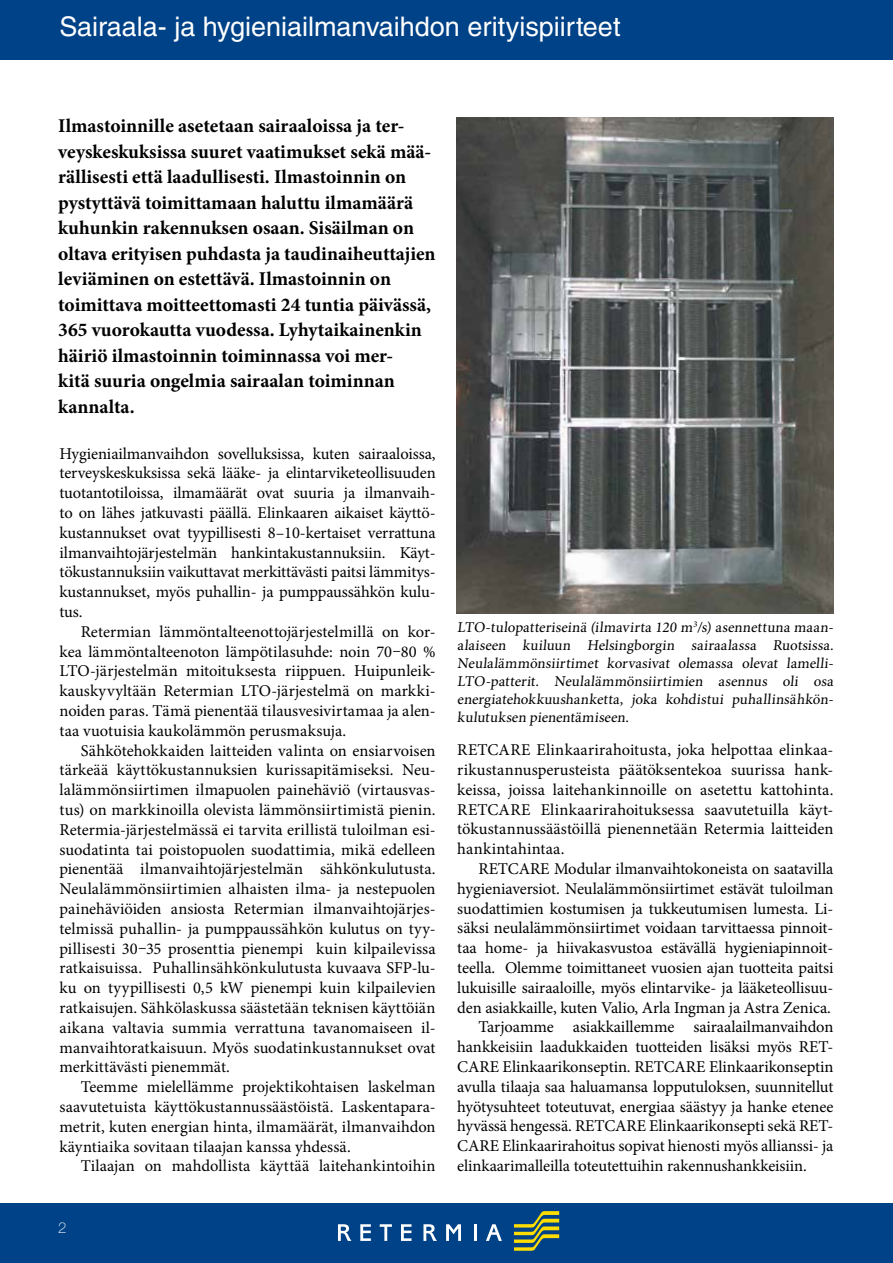
<style>
.page{position:relative;width:893px;height:1263px;background:#fff}
.page>*{position:absolute;margin:0;border:0;box-sizing:border-box;transform-origin:0 0}
.t1{font:27px "Helvetica LT Std";color:#fff}
.t2{font:700 19.5px/25.5px "Minion Pro";color:#000}
.t3{font:16.5px/19.8px "Minion Pro";letter-spacing:-.005em;color:#000;text-align:justify}
.t4{font:15px/18px "Minion Pro";color:#000}
.t5{font:100 15px "Helvetica Neue LT Std";color:#fff}
</style>
<div class="page">
<div style="left:0;top:1203px;width:893px;height:60px;background:#004288"></div>
<svg style="left:514px;top:1211px;width:45px;height:40px"></svg>
<svg style="left:338px;top:1224px;width:13px;height:17px"></svg>
<svg style="left:360px;top:1224px;width:11px;height:17px"></svg>
<svg style="left:380px;top:1224px;width:12px;height:17px"></svg>
<svg style="left:401px;top:1224px;width:10px;height:17px"></svg>
<svg style="left:423px;top:1224px;width:14px;height:17px"></svg>
<svg style="left:446px;top:1224px;width:15px;height:17px"></svg>
<svg style="left:474px;top:1224px;width:2px;height:17px"></svg>
<svg style="left:486px;top:1224px;width:16px;height:17px"></svg>
<div style="left:0;top:0;width:893px;height:60px;background:#004288"></div>
<img style="left:456px;top:118px;width:378px;height:496px">
<h1 class="t1" style="left:60px;top:11px;width:562px">Sairaala- ja hygieniailmanvaihdon erityispiirteet</h1>
<p class="t2" style="left:58px;top:113px;width:379px">Ilmastoinnille asetetaan sairaaloissa ja ter&shy;veyskeskuksissa suuret vaatimukset sekä mää&shy;rällisesti että laadullisesti. Ilmastoinnin on pystyttävä toimittamaan haluttu ilmamäärä kuhunkin rakennuksen osaan. Sisäilman on oltava erityisen puhdasta ja taudinaiheuttajien leviäminen on estettävä. Ilmastoinnin on toimittava moitteettomasti 24 tuntia päivässä, 365 vuorokautta vuodessa. Lyhytaikainenkin häiriö ilmastoinnin toiminnassa voi mer-<br>kitä suuria ongelmia sairaalan toiminnan kannalta.</p>
<p class="t3" style="left:60px;top:443px;width:378px">Hygieniailmanvaihdon sovelluksissa, kuten sairaaloissa, terveyskeskuksissa sekä lääke- ja elintarviketeollisuuden tuotantotiloissa, ilmamäärät ovat suuria ja ilmanvaih&shy;to on lähes jatkuvasti päällä. Elinkaaren aikaiset käyttö&shy;kustannukset ovat tyypillisesti 8–10-kertaiset verrattuna ilmanvaihtojärjestelmän hankintakustannuksiin. Käyt&shy;tökustannuksiin vaikuttavat merkittävästi paitsi lämmitys&shy;kustannukset, myös puhallin- ja pumppaussähkön kulu&shy;tus.</p>
<p class="t3" style="left:59px;top:622px;width:378px;text-indent:21px">Retermian lämmöntalteenottojärjestelmillä on kor&shy;kea lämmöntalteenoton lämpötilasuhde: noin 70–80 % LTO-järjestelmän mitoituksesta riippuen. Huipunleik&shy;kauskyvyltään Retermian LTO-järjestelmä on markki&shy;noiden paras. Tämä pienentää tilausvesivirtamaa ja alen&shy;taa vuotuisia kaukolämmön perusmaksuja.</p>
<p class="t3" style="left:59px;top:740px;width:378px;text-indent:21px">Sähkötehokkaiden laitteiden valinta on ensiarvoisen tärkeää käyttökustannuksien kurissapitämiseksi. Neu&shy;lalämmönsiirtimen ilmapuolen painehäviö (virtausvas&shy;tus) on markkinoilla olevista lämmönsiirtimistä pienin.<br>Retermia-järjestelmässä ei tarvita erillistä tuloilman esi&shy;suodatinta tai poistopuolen suodattimia, mikä edelleen pienentää ilmanvaihtojärjestelmän sähkönkulutusta.<br>Neulalämmönsiirtimien alhaisten ilma- ja nestepuolen painehäviöiden ansiosta Retermian ilmanvaihtojärjes&shy;telmissä puhallin- ja pumppaussähkön kulutus on tyy&shy;pillisesti 30–35 prosenttia pienempi kuin kilpailevissa ratkaisuissa. Puhallinsähkönkulutusta kuvaava SFP-lu&shy;ku on tyypillisesti 0,5 kW pienempi kuin kilpailevien ratkaisujen. Sähkölaskussa säästetään teknisen käyttöiän aikana valtavia summia verrattuna tavanomaiseen il&shy;manvaihtoratkaisuun. Myös suodatinkustannukset ovat merkittävästi pienemmät.</p>
<p class="t3" style="left:59px;top:1077px;width:378px;text-indent:21px">Teemme mielellämme projektikohtaisen laskelman saavutetuista käyttökustannussäästöistä. Laskentapara&shy;metrit, kuten energian hinta, ilmamäärät, ilmanvaihdon käyntiaika sovitaan tilaajan kanssa yhdessä.</p>
<p class="t3" style="left:81px;top:1156px;width:356px">Tilaajan on mahdollista käyttää laitehankintoihin</p>
<p class="t5" style="left:58px;top:1219px;width:10px">2</p>
<p class="t4" style="left:457px;top:619px;width:380px">LTO-tulopatteriseinä (ilmavirta 120 m<sup>3</sup>/s) asennettuna maan&shy;alaiseen kuiluun Helsingborgin sairaalassa Ruotsissa.<br>Neulalämmönsiirtimet korvasivat olemassa olevat lamelli-LTO-patterit. Neulalämmönsiirtimien asennus oli osa energiatehokkuushanketta, joka kohdistui puhallinsähkön&shy;kulutuksen pienentämiseen.</p>
<p class="t3" style="left:457px;top:740px;width:378px">RETCARE Elinkaarirahoitusta, joka helpottaa elinkaa&shy;rikustannusperusteista päätöksentekoa suurissa hank&shy;keissa, joissa laitehankinnoille on asetettu kattohinta.<br>RETCARE Elinkaarirahoituksessa saavutetuilla käyt&shy;tökustannussäästöillä pienennetään Retermia laitteiden hankintahintaa.</p>
<p class="t3" style="left:479px;top:859px;width:356px">RETCARE Modular ilmanvaihtokoneista on saatavilla</p>
<p class="t3" style="left:457px;top:879px;width:378px">hygieniaversiot. Neulalämmönsiirtimet estävät tuloilman</p>
<p class="t3" style="left:457px;top:898px;width:378px">suodattimien kostumisen ja tukkeutumisen lumesta. Li-</p>
<p class="t3" style="left:457px;top:918px;width:378px">säksi neulalämmönsiirtimet voidaan tarvittaessa pinnoit-</p>
<p class="t3" style="left:457px;top:938px;width:378px">taa home- ja hiivakasvustoa estävällä hygieniapinnoit-</p>
<p class="t3" style="left:457px;top:958px;width:378px">teella. Olemme toimittaneet vuosien ajan tuotteita paitsi</p>
<p class="t3" style="left:457px;top:978px;width:378px">lukuisille sairaaloille, myös elintarvike- ja lääketeollisuu-</p>
<p class="t3" style="left:457px;top:997px;width:375px">den asiakkaille, kuten Valio, Arla Ingman ja Astra Zenica.</p>
<p class="t3" style="left:479px;top:1017px;width:356px">Tarjoamme asiakkaillemme sairaalailmanvaihdon</p>
<p class="t3" style="left:457px;top:1037px;width:378px">hankkeisiin laadukkaiden tuotteiden lisäksi myös RET-</p>
<p class="t3" style="left:457px;top:1057px;width:378px">CARE Elinkaarikonseptin. RETCARE Elinkaarikonseptin</p>
<p class="t3" style="left:457px;top:1077px;width:378px">avulla tilaaja saa haluamansa lopputuloksen, suunnitellut</p>
<p class="t3" style="left:457px;top:1096px;width:378px">hyötysuhteet toteutuvat, energiaa säästyy ja hanke etenee</p>
<p class="t3" style="left:457px;top:1116px;width:378px">hyvässä hengessä. RETCARE Elinkaarikonsepti sekä RET-</p>
<p class="t3" style="left:457px;top:1136px;width:378px">CARE Elinkaarirahoitus sopivat hienosti myös allianssi- ja</p>
<p class="t3" style="left:457px;top:1156px;width:351px">elinkaarimalleilla toteutettuihin rakennushankkeisiin.</p>
</div>
